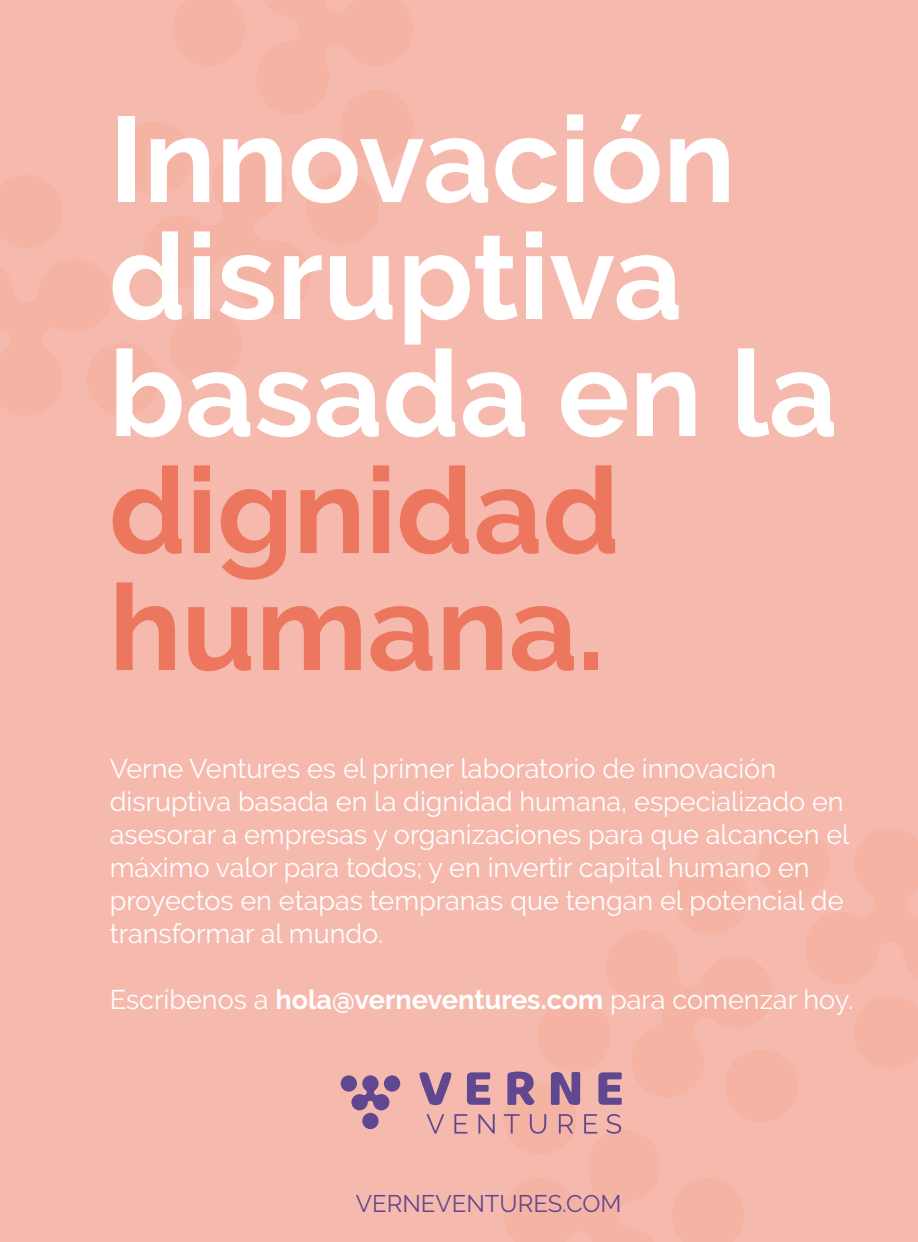
<style>
.page{position:relative;width:918px;height:1242px;background:#f6b9ad}
.page>*{position:absolute;margin:0;border:0;box-sizing:border-box;transform-origin:0 0}
.t1{font:700 120px/117px "Raleway";color:#fff}
.t2{font:700 120px/117px "Raleway";color:#ed775e}
.t3{font:27px/33px "Raleway";color:#fff}
.t4{font:24px "Raleway";color:#604890}
.s1{font-weight:700}
</style>
<div class="page">
<div style="left:340px;top:90px;width:73px;height:73px;background:#f5b3a4;border-radius:50%"></div>
<div style="left:341px;top:1075px;width:16px;height:17px;background:#604890;border-radius:50%"></div>
<div style="left:384px;top:1075px;width:16px;height:17px;background:#604890;border-radius:50%"></div>
<div style="left:362px;top:1113px;width:17px;height:16px;background:#604890;border-radius:50%"></div>
<svg style="left:351px;top:1075px;width:38px;height:35px"></svg>
<svg style="left:427px;top:1114px;width:17px;height:20px"></svg>
<svg style="left:454px;top:1114px;width:13px;height:20px"></svg>
<svg style="left:478px;top:1114px;width:17px;height:20px"></svg>
<svg style="left:467px;top:1072px;width:23px;height:33px"></svg>
<svg style="left:504px;top:1071px;width:118px;height:63px"></svg>
<svg style="left:419px;top:1072px;width:32px;height:33px"></svg>
<h1 class="t1" style="left:109px;top:102px;width:730px">Innovación disruptiva basada en la</h1>
<h1 class="t2" style="left:109px;top:453px;width:512px">dignidad humana.</h1>
<p class="t3" style="left:110px;top:752px;width:741px">Verne Ventures es el primer laboratorio de innovación disruptiva basada en la dignidad humana, especializado en asesorar a empresas y organizaciones para que alcancen el máximo valor para todos; y en invertir capital humano en proyectos en etapas tempranas que tengan el potencial de transformar al mundo.</p>
<p class="t3" style="left:110px;top:983px;width:745px">Escríbenos a <span class="s1">hola@verneventures.com</span> para comenzar hoy.</p>
<p class="t4" style="left:356px;top:1190px;width:267px">VERNEVENTURES.COM</p>
</div>
